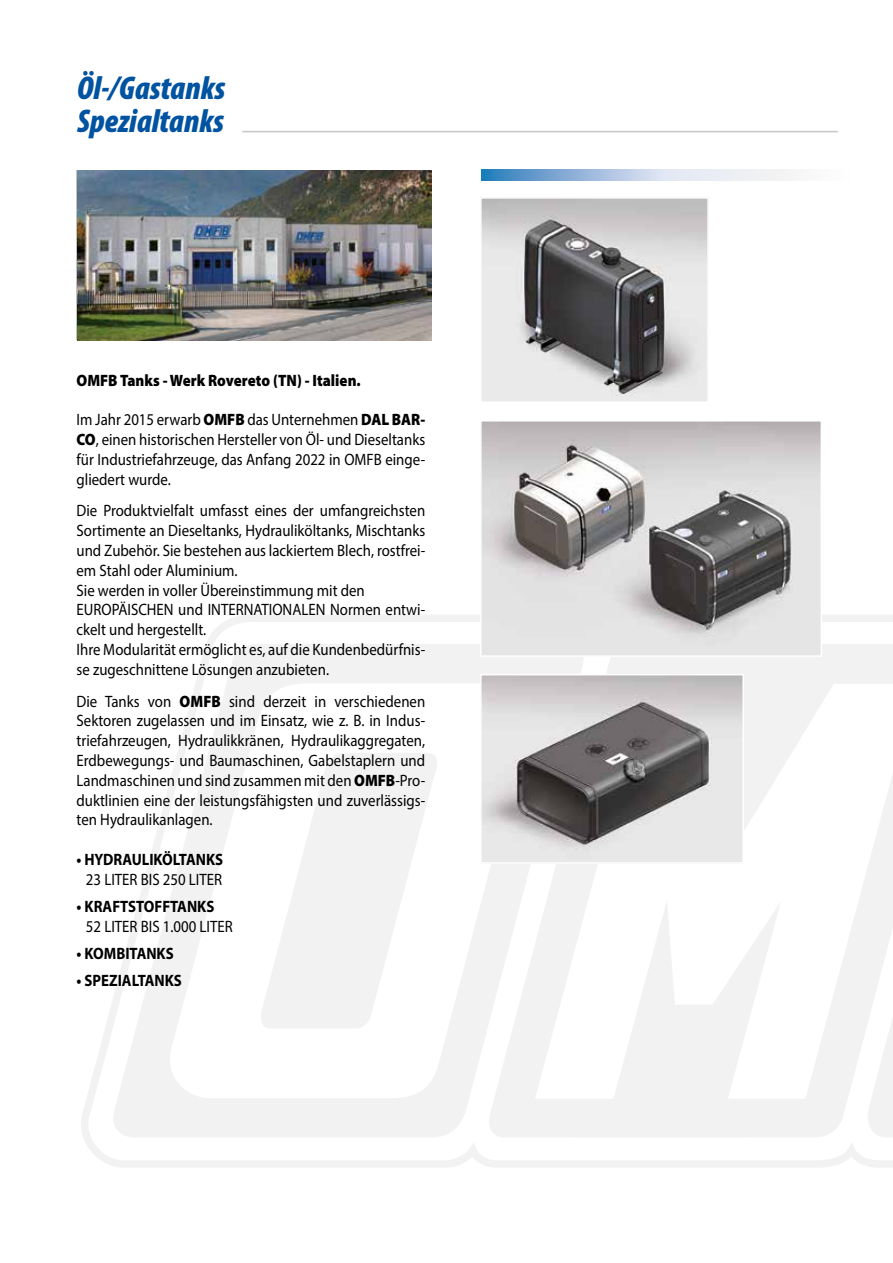
<style>
.page{position:relative;width:893px;height:1263px;background:#fff}
.page>*{position:absolute;margin:0;border:0;box-sizing:border-box;transform-origin:0 0}
.t1{font:italic 900 condensed 33px/33px "Myriad Pro";color:#0053a1}
.t2{font:16.5px/19.8px "Myriad Pro";color:#000;text-align:justify;scale:.9 1}
.t3{font:700 16.5px "Myriad Pro";color:#000;scale:.9 1}
.t4{font:900 16.5px "Myriad Pro";color:#000;scale:.9 1}
.s1{font-weight:900}
</style>
<div class="page">
<svg style="left:81px;top:615px;width:812px;height:552px"></svg>
<svg style="left:586px;top:643px;width:280px;height:495px"></svg>
<svg style="left:866px;top:643px;width:27px;height:495px"></svg>
<svg style="left:112px;top:643px;width:474px;height:495px"></svg>
<svg style="left:162px;top:683px;width:369px;height:415px"></svg>
<svg style="left:535px;top:684px;width:358px;height:415px"></svg>
<svg style="left:481px;top:170px;width:309px;height:10px;background:#b0c9e2"></svg>
<img style="left:483px;top:200px;width:223px;height:200px">
<div style="left:480px;top:197px;width:229px;height:206px;border:2px solid #fff"></div>
<img style="left:483px;top:677px;width:258px;height:184px">
<div style="left:480px;top:674px;width:264px;height:190px;border:2px solid #fff"></div>
<img style="left:483px;top:423px;width:336px;height:231px">
<div style="left:480px;top:420px;width:342px;height:237px;border:2px solid #fff"></div>
<hr style="left:242px;top:131px;width:596px;height:1px;background:#c6c6c6">
<img style="left:78px;top:171px;width:354px;height:169px">
<h1 class="t1" style="left:77px;top:71px;width:150px">Öl-/Gastanks<br>Spezialtanks</h1>
<p class="t4" style="left:77px;top:371px;width:317px">OMFB Tanks - Werk Rovereto (TN) - Italien.</p>
<p class="t2" style="left:77px;top:409px;width:389px">Im Jahr 2015 erwarb <span class="s1">OMFB</span> das Unternehmen <span class="s1">DAL BAR-CO</span>, einen historischen Hersteller von Öl- und Dieseltanks für Industriefahrzeuge, das Anfang 2022 in OMFB einge&shy;gliedert wurde.</p>
<p class="t2" style="left:77px;top:501px;width:389px;text-align:left">Die Produktvielfalt umfasst eines der umfangreichsten Sortimente an Dieseltanks, Hydrauliköltanks, Mischtanks und Zubehör. Sie bestehen aus lackiertem Blech, rostfrei&shy;em Stahl oder Aluminium.<br>Sie werden in voller Übereinstimmung mit den EUROPÄISCHEN und INTERNATIONALEN Normen entwi&shy;ckelt und hergestellt.<br>Ihre Modularität ermöglicht es, auf die Kundenbedürfnis&shy;se zugeschnittene Lösungen anzubieten.</p>
<p class="t2" style="left:77px;top:691px;width:389px">Die Tanks von <span class="s1">OMFB</span> sind derzeit in verschiedenen Sektoren zugelassen und im Einsatz, wie z. B. in Indus&shy;triefahrzeugen, Hydraulikkränen, Hydraulikaggregaten, Erdbewegungs- und Baumaschinen, Gabelstaplern und Landmaschinen und sind zusammen mit den <span class="s1">OMFB</span>-Pro&shy;duktlinien eine der leistungsfähigsten und zuverlässigs&shy;ten Hydraulikanlagen.</p>
<p class="t3" style="left:77px;top:849px;width:164px">• HYDRAULIKÖLTANKS</p>
<p class="t2" style="left:86px;top:869px;width:153px">23 LITER BIS 250 LITER</p>
<p class="t3" style="left:77px;top:895px;width:155px">• KRAFTSTOFFTANKS</p>
<p class="t2" style="left:86px;top:916px;width:165px">52 LITER BIS 1.000 LITER</p>
<p class="t3" style="left:77px;top:942px;width:110px">• KOMBITANKS</p>
<p class="t3" style="left:77px;top:969px;width:119px">• SPEZIALTANKS</p>
</div>
